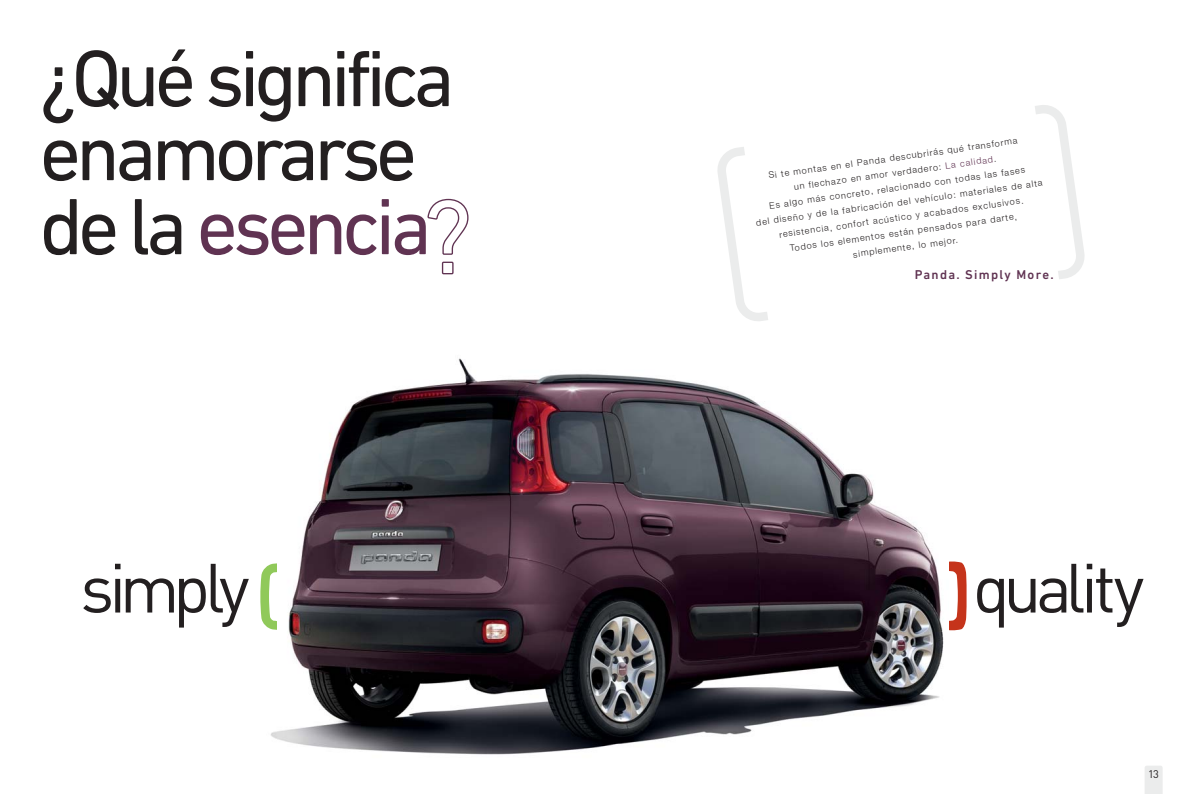
<style>
.page{position:relative;width:1191px;height:794px;background:#fff}
.page>*{position:absolute;margin:0;border:0;box-sizing:border-box;transform-origin:0 0}
.t1{font:81px/74px "DIN Next LT Pro";letter-spacing:-.065em;color:#231f20}
.t2{font:68.4px "DIN";letter-spacing:-.08em;color:#231f20}
.t3{font:500 13px "DIN Next LT Pro";letter-spacing:.1em;color:#603352}
.t4{font:11px "DIN";color:#231f20}
.t5{font:300 9px/15px "Helvetica Neue LT Pro";color:#231f20;text-align:center}
.s1{color:#603352}
</style>
<div class="page">
<svg style="left:1145px;top:766px;width:17px;height:28px"></svg>
<svg style="left:428px;top:198px;width:41px;height:57px"></svg>
<div style="left:442px;top:262px;width:11px;height:12px;border:1px solid #603352"></div>
<svg style="left:1035px;top:105px;width:50px;height:174px"></svg>
<img style="left:271px;top:358px;width:696px;height:397px">
<svg style="left:950px;top:561px;width:16px;height:69px"></svg>
<svg style="left:260px;top:562px;width:17px;height:69px"></svg>
<svg style="left:717px;top:147px;width:51px;height:174px"></svg>
<p class="t1" style="left:40px;top:50px;width:417px">¿Qué significa enamorarse de la <span class="s1">esencia</span></p>
<p class="t5" style="left:749px;top:172px;width:290px;rotate:-8deg">Si te montas en el Panda descubrirás qué transforma<br>un flechazo en amor verdadero: <span class="s1">La calidad</span>.<br>Es algo más concreto, relacionado con todas las fases<br>del diseño y de la fabricación del vehículo: materiales de alta resistencia, confort acústico y acabados exclusivos.<br>Todos los elementos están pensados para darte, simplemente, lo mejor.</p>
<p class="t3" style="left:914px;top:270px;width:140px">Panda. Simply More.</p>
<p class="t2" style="left:80px;top:564px;width:171px">simply</p>
<p class="t2" style="left:972px;top:564px;width:173px">quality</p>
<p class="t4" style="left:1148px;top:770px;width:12px">13</p>
</div>
